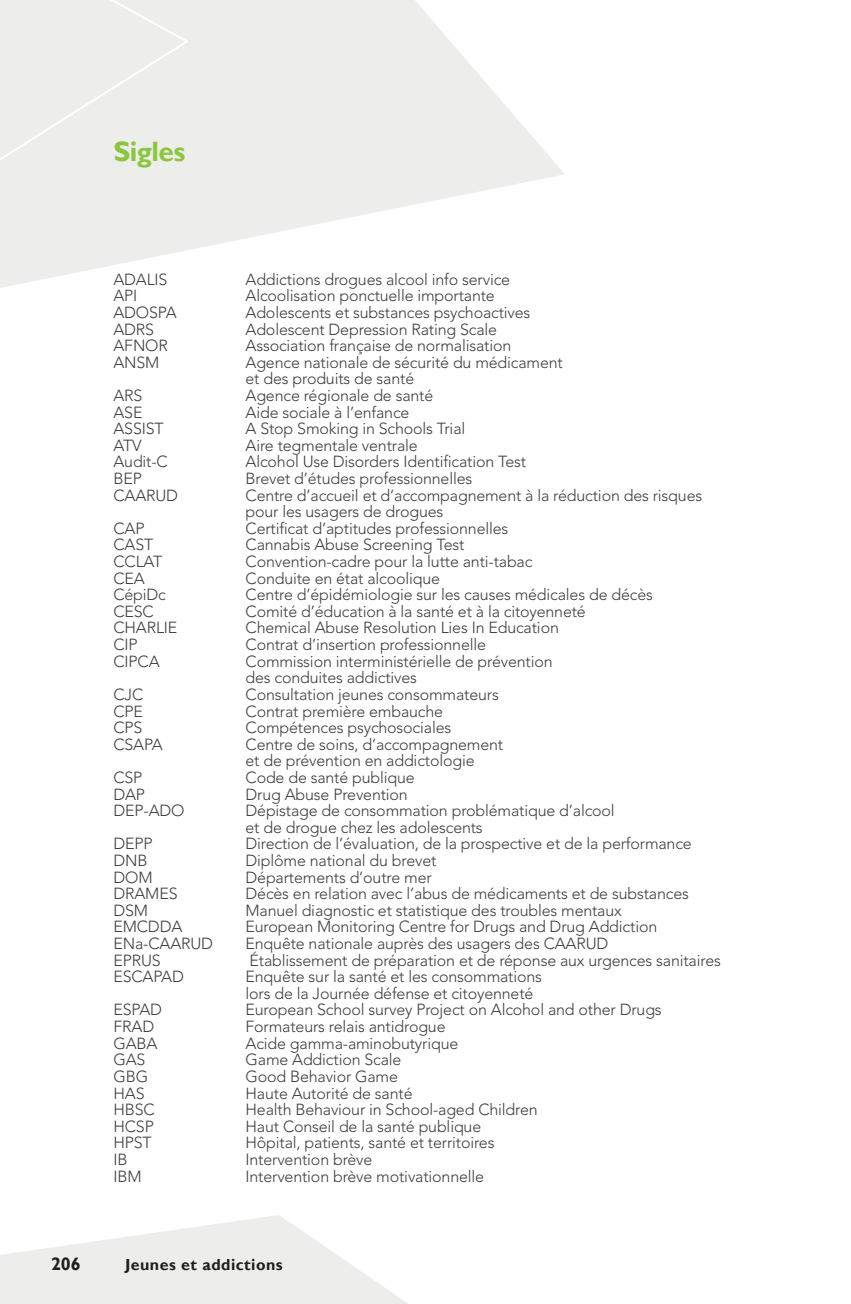
<style>
.page{position:relative;width:851px;height:1304px;background:#fff}
.page>*{position:absolute;margin:0;border:0;box-sizing:border-box;transform-origin:0 0}
.t1{font:700 28px "Gill Sans";letter-spacing:-.02em;color:#8bc63e}
.t2{font:700 18px "Gill Sans";color:#231f20}
.t3{font:300 16px/16.6px "Avenir LT Std";letter-spacing:-.01em;color:#3e3e3f}
.t4{font:700 16px "Gill Sans";letter-spacing:.03em;color:#231f20}
</style>
<div class="page">
<svg style="left:0;top:1215px;width:408px;height:89px"></svg>
<svg style="left:0;top:0;width:564px;height:288px;fill:#ededeb"></svg>
<div style="left:0;top:0;width:191px;height:183px;background:#ededeb"></div>
<h1 class="t1" style="left:113px;top:135px;width:73px">Sigles</h1>
<p class="t3" style="left:113px;top:271px;width:56px">ADALIS</p>
<p class="t3" style="left:245px;top:271px;width:266px">Addictions drogues alcool info service</p>
<p class="t3" style="left:113px;top:288px;width:25px">API</p>
<p class="t3" style="left:245px;top:288px;width:251px">Alcoolisation ponctuelle importante</p>
<p class="t3" style="left:113px;top:304px;width:65px">ADOSPA</p>
<p class="t3" style="left:245px;top:304px;width:286px">Adolescents et substances psychoactives</p>
<p class="t3" style="left:113px;top:321px;width:42px">ADRS</p>
<p class="t3" style="left:245px;top:321px;width:253px">Adolescent Depression Rating Scale</p>
<p class="t3" style="left:113px;top:337px;width:56px">AFNOR</p>
<p class="t3" style="left:245px;top:337px;width:267px">Association française de normalisation</p>
<p class="t3" style="left:113px;top:354px;width:48px">ANSM</p>
<p class="t3" style="left:245px;top:354px;width:319px">Agence nationale de sécurité du médicament et des produits de santé</p>
<p class="t3" style="left:113px;top:387px;width:31px">ARS</p>
<p class="t3" style="left:245px;top:387px;width:189px">Agence régionale de santé</p>
<p class="t3" style="left:113px;top:404px;width:31px">ASE</p>
<p class="t3" style="left:245px;top:404px;width:165px">Aide sociale à l’enfance</p>
<p class="t3" style="left:113px;top:420px;width:52px">ASSIST</p>
<p class="t3" style="left:245px;top:420px;width:221px">A Stop Smoking in Schools Trial</p>
<p class="t3" style="left:113px;top:437px;width:30px">ATV</p>
<p class="t3" style="left:245px;top:437px;width:174px">Aire tegmentale ventrale</p>
<p class="t3" style="left:113px;top:454px;width:56px">Audit-C</p>
<p class="t3" style="left:245px;top:454px;width:282px">Alcohol Use Disorders Identification Test</p>
<p class="t3" style="left:113px;top:470px;width:30px">BEP</p>
<p class="t3" style="left:245px;top:470px;width:228px">Brevet d’études professionnelles</p>
<p class="t3" style="left:113px;top:487px;width:66px">CAARUD</p>
<p class="t3" style="left:245px;top:487px;width:458px">Centre d’accueil et d’accompagnement à la réduction des risques pour les usagers de drogues</p>
<p class="t3" style="left:113px;top:520px;width:33px">CAP</p>
<p class="t3" style="left:245px;top:520px;width:264px">Certificat d’aptitudes professionnelles</p>
<p class="t3" style="left:113px;top:537px;width:41px">CAST</p>
<p class="t3" style="left:245px;top:537px;width:220px">Cannabis Abuse Screening Test</p>
<p class="t3" style="left:113px;top:553px;width:50px">CCLAT</p>
<p class="t3" style="left:245px;top:553px;width:288px">Convention-cadre pour la lutte anti-tabac</p>
<p class="t3" style="left:113px;top:570px;width:33px">CEA</p>
<p class="t3" style="left:245px;top:570px;width:196px">Conduite en état alcoolique</p>
<p class="t3" style="left:113px;top:586px;width:54px">CépiDc</p>
<p class="t3" style="left:245px;top:586px;width:409px">Centre d’épidémiologie sur les causes médicales de décès</p>
<p class="t3" style="left:113px;top:603px;width:42px">CESC</p>
<p class="t3" style="left:245px;top:603px;width:342px">Comité d’éducation à la santé et à la citoyenneté</p>
<p class="t3" style="left:113px;top:620px;width:65px">CHARLIE</p>
<p class="t3" style="left:245px;top:620px;width:315px">Chemical Abuse Resolution Lies In Education</p>
<p class="t3" style="left:113px;top:636px;width:26px">CIP</p>
<p class="t3" style="left:245px;top:636px;width:242px">Contrat d’insertion professionnelle</p>
<p class="t3" style="left:113px;top:653px;width:48px">CIPCA</p>
<p class="t3" style="left:245px;top:653px;width:308px">Commission interministérielle de prévention des conduites addictives</p>
<p class="t3" style="left:113px;top:686px;width:31px">CJC</p>
<p class="t3" style="left:245px;top:686px;width:255px">Consultation jeunes consommateurs</p>
<p class="t3" style="left:113px;top:703px;width:31px">CPE</p>
<p class="t3" style="left:245px;top:703px;width:199px">Contrat première embauche</p>
<p class="t3" style="left:113px;top:719px;width:31px">CPS</p>
<p class="t3" style="left:245px;top:719px;width:207px">Compétences psychosociales</p>
<p class="t3" style="left:113px;top:736px;width:51px">CSAPA</p>
<p class="t3" style="left:245px;top:736px;width:259px">Centre de soins, d’accompagnement et de prévention en addictologie</p>
<p class="t3" style="left:113px;top:769px;width:31px">CSP</p>
<p class="t3" style="left:245px;top:769px;width:171px">Code de santé publique</p>
<p class="t3" style="left:113px;top:786px;width:33px">DAP</p>
<p class="t3" style="left:245px;top:786px;width:164px">Drug Abuse Prevention</p>
<p class="t3" style="left:113px;top:802px;width:73px">DEP-ADO</p>
<p class="t3" style="left:245px;top:802px;width:370px">Dépistage de consommation problématique d’alcool et de drogue chez les adolescents</p>
<p class="t3" style="left:113px;top:836px;width:41px">DEPP</p>
<p class="t3" style="left:245px;top:836px;width:447px">Direction de l’évaluation, de la prospective et de la performance</p>
<p class="t3" style="left:113px;top:852px;width:36px">DNB</p>
<p class="t3" style="left:245px;top:852px;width:192px">Diplôme national du brevet</p>
<p class="t3" style="left:113px;top:869px;width:41px">DOM</p>
<p class="t3" style="left:245px;top:869px;width:188px">Départements d’outre mer</p>
<p class="t3" style="left:113px;top:885px;width:66px">DRAMES</p>
<p class="t3" style="left:245px;top:885px;width:445px">Décès en relation avec l’abus de médicaments et de substances</p>
<p class="t3" style="left:113px;top:902px;width:36px">DSM</p>
<p class="t3" style="left:245px;top:902px;width:378px">Manuel diagnostic et statistique des troubles mentaux</p>
<p class="t3" style="left:113px;top:919px;width:70px">EMCDDA</p>
<p class="t3" style="left:245px;top:919px;width:413px">European Monitoring Centre for Drugs and Drug Addiction</p>
<p class="t3" style="left:113px;top:935px;width:101px">ENa-CAARUD</p>
<p class="t3" style="left:245px;top:935px;width:364px">Enquête nationale auprès des usagers des CAARUD</p>
<p class="t3" style="left:113px;top:952px;width:49px">EPRUS</p>
<p class="t3" style="left:249px;top:952px;width:473px">Établissement de préparation et de réponse aux urgences sanitaires</p>
<p class="t3" style="left:113px;top:968px;width:72px">ESCAPAD</p>
<p class="t3" style="left:245px;top:968px;width:298px">Enquête sur la santé et les consommations lors de la Journée défense et citoyenneté</p>
<p class="t3" style="left:113px;top:1002px;width:50px">ESPAD</p>
<p class="t3" style="left:245px;top:1002px;width:417px">European School survey Project on Alcohol and other Drugs</p>
<p class="t3" style="left:113px;top:1018px;width:42px">FRAD</p>
<p class="t3" style="left:245px;top:1018px;width:201px">Formateurs relais antidrogue</p>
<p class="t3" style="left:113px;top:1035px;width:45px">GABA</p>
<p class="t3" style="left:245px;top:1035px;width:214px">Acide gamma-aminobutyrique</p>
<p class="t3" style="left:113px;top:1052px;width:33px">GAS</p>
<p class="t3" style="left:245px;top:1052px;width:157px">Game Addiction Scale</p>
<p class="t3" style="left:113px;top:1068px;width:36px">GBG</p>
<p class="t3" style="left:245px;top:1068px;width:154px">Good Behavior Game</p>
<p class="t3" style="left:113px;top:1085px;width:33px">HAS</p>
<p class="t3" style="left:245px;top:1085px;width:168px">Haute Autorité de santé</p>
<p class="t3" style="left:113px;top:1101px;width:43px">HBSC</p>
<p class="t3" style="left:245px;top:1101px;width:293px">Health Behaviour in School-aged Children</p>
<p class="t3" style="left:113px;top:1118px;width:42px">HCSP</p>
<p class="t3" style="left:245px;top:1118px;width:237px">Haut Conseil de la santé publique</p>
<p class="t3" style="left:113px;top:1135px;width:40px">HPST</p>
<p class="t3" style="left:245px;top:1135px;width:250px">Hôpital, patients, santé et territoires</p>
<p class="t3" style="left:113px;top:1151px;width:16px">IB</p>
<p class="t3" style="left:245px;top:1151px;width:128px">Intervention brève</p>
<p class="t3" style="left:113px;top:1168px;width:30px">IBM</p>
<p class="t3" style="left:245px;top:1168px;width:240px">Intervention brève motivationnelle</p>
<p class="t2" style="left:51px;top:1253px;width:31px">206</p>
<p class="t4" style="left:125px;top:1255px;width:159px">Jeunes et addictions</p>
</div>
